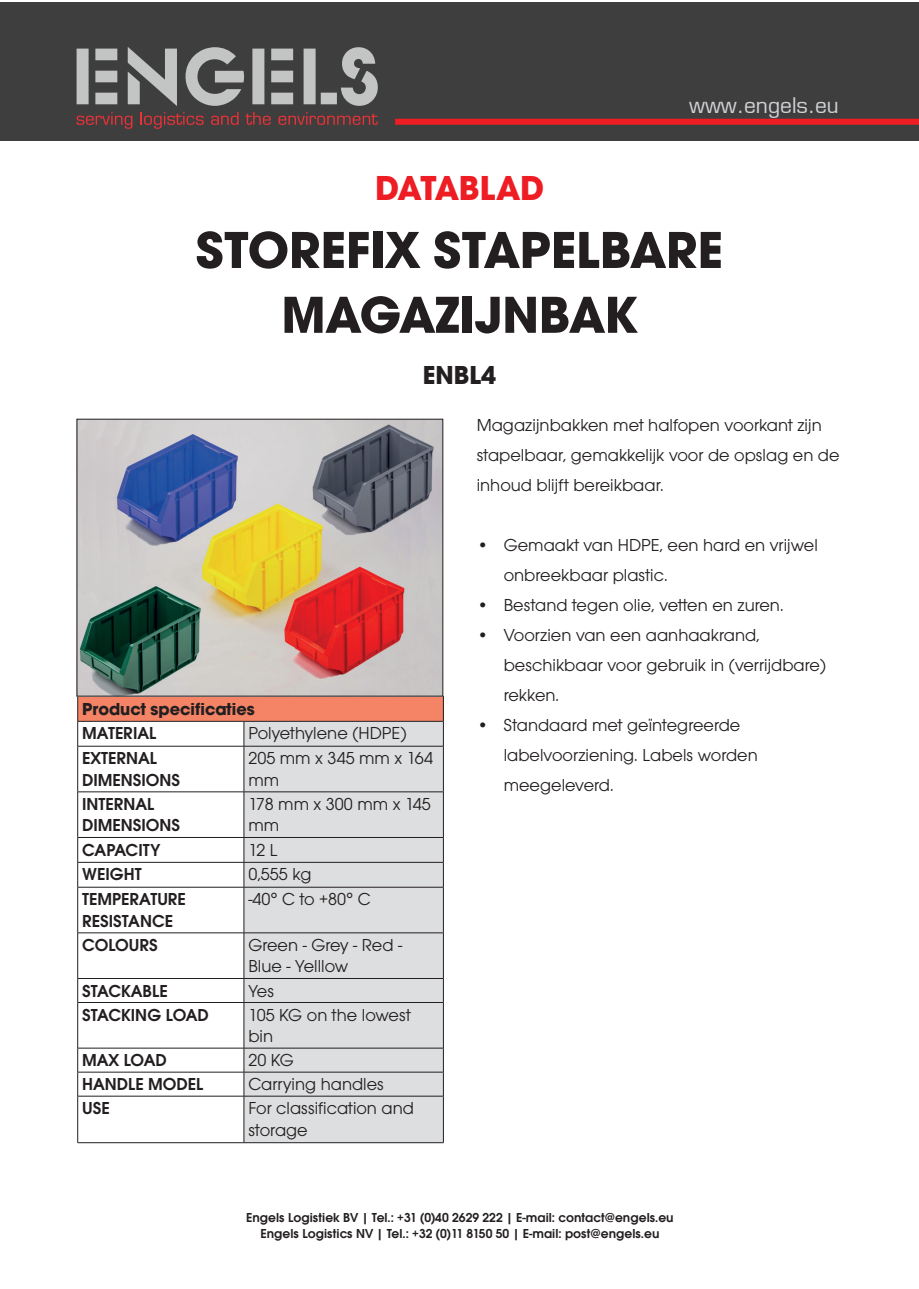
<style>
.page{position:relative;width:919px;height:1289px;background:#fff}
.page>*{position:absolute;margin:0;border:0;box-sizing:border-box;transform-origin:0 0}
.t1{font:700 54px/64.8px "Avant Garde Gothic Itc T";color:#231f20;text-align:center}
.t2{font:700 36px "Avant Garde Gothic Itc T";color:#ee1d23}
.t3{font:700 27px "Avant Garde Gothic Itc T";color:#231f20}
.t4{font:21px "Eurostile";color:#d1d2d4}
.t5{font:18px/30px "Avant Garde Gothic Itc T";color:#231f20}
.t6{font:600 18px/21.6px "Avant Garde Gothic Itc T";color:#231f20}
.t7{font:700 18px "Avant Garde Gothic Itc T";color:#231f20}
.t8{font:600 13.5px/16.2px "Avant Garde Gothic Itc T";color:#231f20;text-align:center}
</style>
<div class="page">
<div style="left:0;top:2px;width:918px;height:138px;background:#3e3e3f"></div>
<svg style="left:77px;top:49px;width:40px;height:55px"></svg>
<svg style="left:128px;top:47px;width:49px;height:59px"></svg>
<svg style="left:185px;top:47px;width:59px;height:59px"></svg>
<svg style="left:252px;top:49px;width:41px;height:55px"></svg>
<svg style="left:303px;top:47px;width:75px;height:59px"></svg>
<svg style="left:77px;top:112px;width:55px;height:17px"></svg>
<svg style="left:141px;top:112px;width:62px;height:17px"></svg>
<svg style="left:211px;top:112px;width:27px;height:13px"></svg>
<svg style="left:245px;top:112px;width:26px;height:13px"></svg>
<svg style="left:278px;top:112px;width:100px;height:13px"></svg>
<div style="left:395px;top:119px;width:523px;height:6px;background:#ee1d23"></div>
<div style="left:78px;top:696px;width:365px;height:25px;background:#f48465"></div>
<div style="left:245px;top:722px;width:198px;height:420px;background:#dddedf"></div>
<hr style="left:77px;top:696px;width:167px;height:1px;background:#231f20">
<hr style="left:244px;top:696px;width:199px;height:1px;background:#231f20">
<hr style="left:77px;top:721px;width:167px;height:1px;background:#231f20">
<hr style="left:244px;top:721px;width:199px;height:1px;background:#231f20">
<svg style="left:77px;top:696px;width:1px;height:50px"></svg>
<svg style="left:244px;top:721px;width:1px;height:25px"></svg>
<svg style="left:443px;top:696px;width:1px;height:50px"></svg>
<hr style="left:77px;top:746px;width:167px;height:1px;background:#231f20">
<hr style="left:77px;top:791px;width:167px;height:1px;background:#231f20">
<hr style="left:77px;top:837px;width:167px;height:1px;background:#231f20">
<hr style="left:77px;top:862px;width:167px;height:1px;background:#231f20">
<hr style="left:244px;top:862px;width:199px;height:1px;background:#231f20">
<hr style="left:77px;top:887px;width:167px;height:1px;background:#231f20">
<hr style="left:244px;top:887px;width:199px;height:1px;background:#231f20">
<hr style="left:77px;top:932px;width:167px;height:1px;background:#231f20">
<hr style="left:244px;top:932px;width:199px;height:1px;background:#231f20">
<hr style="left:77px;top:978px;width:167px;height:1px;background:#231f20">
<hr style="left:244px;top:978px;width:199px;height:1px;background:#231f20">
<hr style="left:77px;top:1002px;width:167px;height:1px;background:#231f20">
<hr style="left:244px;top:1002px;width:199px;height:1px;background:#231f20">
<hr style="left:77px;top:1047px;width:167px;height:1px;background:#231f20">
<hr style="left:244px;top:1047px;width:199px;height:1px;background:#231f20">
<hr style="left:77px;top:1071px;width:167px;height:1px;background:#231f20">
<hr style="left:244px;top:1071px;width:199px;height:1px;background:#231f20">
<hr style="left:77px;top:1095px;width:167px;height:1px;background:#231f20">
<hr style="left:244px;top:1095px;width:199px;height:1px;background:#231f20">
<hr style="left:77px;top:1142px;width:167px;height:1px;background:#231f20">
<hr style="left:244px;top:1142px;width:199px;height:1px;background:#231f20">
<hr style="left:244px;top:746px;width:199px;height:1px;background:#231f20">
<hr style="left:244px;top:791px;width:199px;height:1px;background:#231f20">
<hr style="left:244px;top:837px;width:199px;height:1px;background:#231f20">
<hr style="left:77px;top:746px;width:1px;height:45px;background:#231f20">
<hr style="left:244px;top:746px;width:1px;height:45px;background:#231f20">
<hr style="left:443px;top:746px;width:1px;height:45px;background:#231f20">
<hr style="left:77px;top:792px;width:1px;height:45px;background:#231f20">
<hr style="left:244px;top:792px;width:1px;height:45px;background:#231f20">
<hr style="left:443px;top:792px;width:1px;height:45px;background:#231f20">
<svg style="left:77px;top:837px;width:1px;height:50px"></svg>
<svg style="left:244px;top:838px;width:1px;height:49px"></svg>
<svg style="left:443px;top:837px;width:1px;height:50px"></svg>
<hr style="left:77px;top:887px;width:1px;height:45px;background:#231f20">
<hr style="left:244px;top:887px;width:1px;height:45px;background:#231f20">
<hr style="left:443px;top:887px;width:1px;height:45px;background:#231f20">
<hr style="left:77px;top:933px;width:1px;height:45px;background:#231f20">
<hr style="left:244px;top:933px;width:1px;height:45px;background:#231f20">
<hr style="left:443px;top:933px;width:1px;height:45px;background:#231f20">
<svg style="left:77px;top:978px;width:1px;height:24px"></svg>
<svg style="left:244px;top:979px;width:1px;height:23px"></svg>
<svg style="left:443px;top:978px;width:1px;height:24px"></svg>
<hr style="left:77px;top:1002px;width:1px;height:45px;background:#231f20">
<hr style="left:244px;top:1002px;width:1px;height:45px;background:#231f20">
<hr style="left:443px;top:1002px;width:1px;height:45px;background:#231f20">
<svg style="left:77px;top:1048px;width:1px;height:47px"></svg>
<svg style="left:244px;top:1048px;width:1px;height:47px"></svg>
<svg style="left:443px;top:1048px;width:1px;height:47px"></svg>
<hr style="left:77px;top:1096px;width:1px;height:46px;background:#231f20">
<hr style="left:244px;top:1096px;width:1px;height:46px;background:#231f20">
<hr style="left:443px;top:1096px;width:1px;height:46px;background:#231f20">
<img style="left:79px;top:421px;width:362px;height:273px">
<div style="left:77px;top:419px;width:366px;height:277px;border:1px solid #231f20"></div>
<p class="t4" style="left:689px;top:92px;width:151px">www.engels.eu</p>
<h2 class="t2" style="left:375px;top:166px;width:170px">DATABLAD</h2>
<h1 class="t1" style="left:196px;top:216px;width:528px">STOREFIX STAPELBARE<br>MAGAZIJNBAK</h1>
<h3 class="t3" style="left:423px;top:358px;width:75px">ENBL4</h3>
<p class="t7" style="left:82px;top:697px;width:174px">Product specificaties</p>
<p class="t6" style="left:82px;top:722px;width:76px">MATERIAL</p>
<p class="t5" style="left:248px;top:718px;width:160px">Polyethylene (HDPE)</p>
<p class="t6" style="left:82px;top:747px;width:100px">EXTERNAL<br>DIMENSIONS</p>
<p class="t5" style="left:248px;top:747px;width:186px;line-height:21.6px">205 mm x 345 mm x 164 mm</p>
<p class="t6" style="left:82px;top:793px;width:100px">INTERNAL<br>DIMENSIONS</p>
<p class="t5" style="left:248px;top:792px;width:184px;line-height:21.6px">178 mm x 300 mm x 145 mm</p>
<p class="t6" style="left:82px;top:838px;width:80px">CAPACITY</p>
<p class="t5" style="left:248px;top:834px;width:31px">12 L</p>
<p class="t6" style="left:82px;top:863px;width:61px">WEIGHT</p>
<p class="t5" style="left:248px;top:859px;width:64px">0,555 kg</p>
<p class="t6" style="left:82px;top:888px;width:105px">TEMPERATURE<br>RESISTANCE</p>
<p class="t5" style="left:248px;top:884px;width:124px">-40° C to +80° C</p>
<p class="t6" style="left:82px;top:933px;width:77px">COLOURS</p>
<p class="t5" style="left:248px;top:933px;width:155px;line-height:21.6px">Green - Grey - Red -<br>Blue - Yelllow</p>
<p class="t6" style="left:82px;top:979px;width:87px">STACKABLE</p>
<p class="t5" style="left:248px;top:975px;width:27px">Yes</p>
<p class="t6" style="left:82px;top:1003px;width:128px">STACKING LOAD</p>
<p class="t5" style="left:248px;top:1003px;width:164px;line-height:21.6px">105 KG on the lowest bin</p>
<p class="t6" style="left:82px;top:1049px;width:86px">MAX LOAD</p>
<p class="t5" style="left:248px;top:1044px;width:47px">20 KG</p>
<p class="t6" style="left:82px;top:1073px;width:123px">HANDLE MODEL</p>
<p class="t5" style="left:248px;top:1068px;width:137px">Carrying handles</p>
<p class="t6" style="left:82px;top:1097px;width:29px">USE</p>
<p class="t5" style="left:248px;top:1097px;width:167px;line-height:21.6px">For classification and storage</p>
<p class="t5" style="left:476px;top:410px;width:364px">Magazijnbakken met halfopen voorkant zijn stapelbaar, gemakkelijk voor de opslag en de inhoud blijft bereikbaar.</p>
<p class="t5" style="left:503px;top:530px;width:316px;text-indent:-27px">• Gemaakt van HDPE, een hard en vrijwel onbreekbaar plastic.</p>
<p class="t5" style="left:476px;top:590px;width:308px">• Bestand tegen olie, vetten en zuren.</p>
<p class="t5" style="left:503px;top:620px;width:324px;text-indent:-27px">• Voorzien van een aanhaakrand, beschikbaar voor gebruik in (verrijdbare) rekken.</p>
<p class="t5" style="left:503px;top:710px;width:255px;text-indent:-27px">• Standaard met geïntegreerde labelvoorziening. Labels worden meegeleverd.</p>
<p class="t8" style="left:246px;top:1209px;width:429px">Engels Logistiek BV | Tel.: +31 (0)40 2629 222 | E-mail: contact@engels.eu<br>Engels Logistics NV | Tel.: +32 (0)11 8150 50 | E-mail: post@engels.eu</p>
</div>
